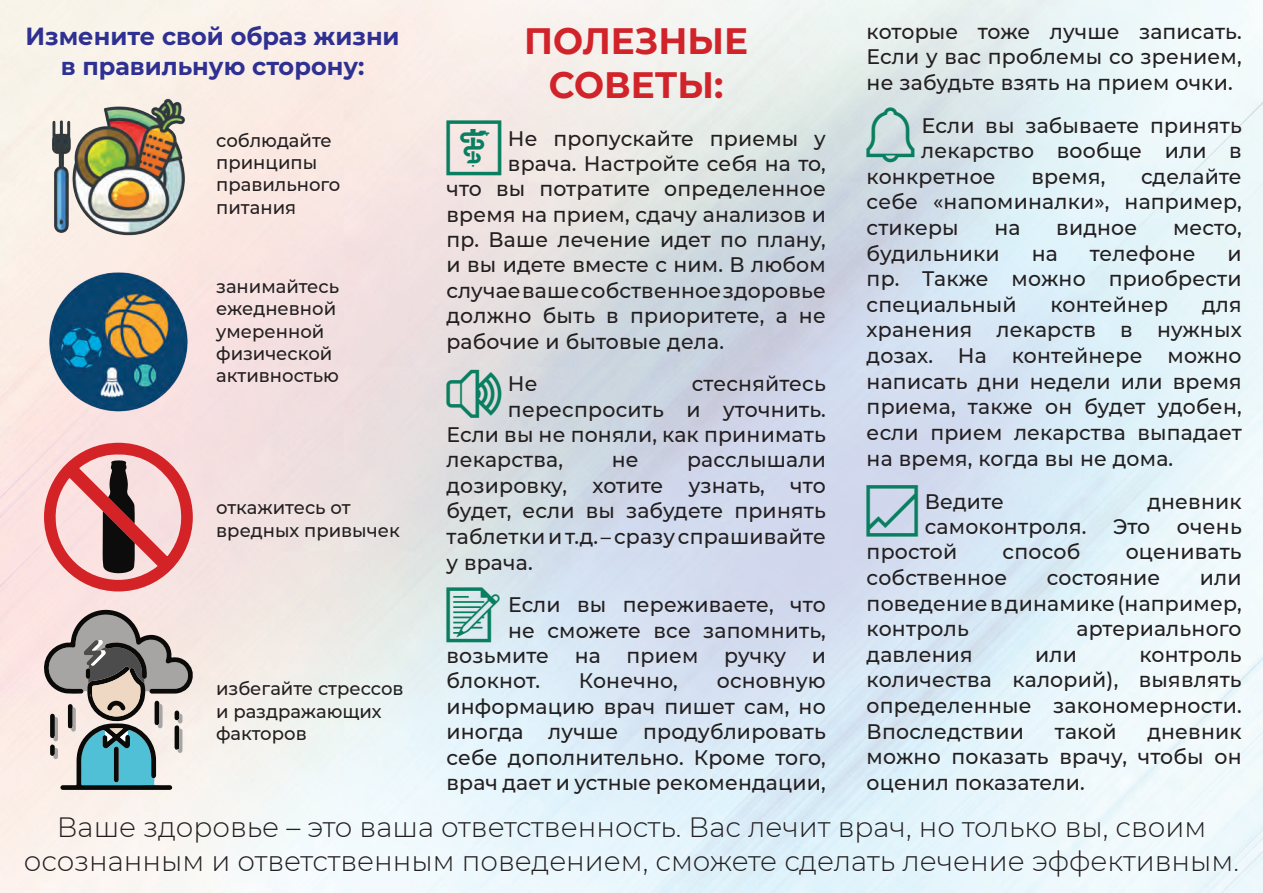
<style>
.page{position:relative;width:1263px;height:893px;background:#fff}
.page>*{position:absolute;margin:0;border:0;box-sizing:border-box;transform-origin:0 0}
.t1{font:700 36.75px/44.2px "Montserrat";color:#d1232a;text-align:center}
.t2{font:300 27.9px/33.5px "Montserrat";color:#231f20;text-align:center}
.t3{font:700 24.75px/29.7px "Montserrat";color:#2e3092;text-align:center}
.t4{font:500 21px/25.7px "Montserrat";letter-spacing:.01em;color:#231f20;text-align:justify}
.t5{font:500 18.45px/22.2px "Montserrat";color:#231f20}
</style>
<div class="page">
<img style="left:44px;top:93px;width:149px;height:148px">
<img style="left:44px;top:266px;width:149px;height:155px">
<svg style="left:41px;top:604px;width:153px;height:186px"></svg>
<svg style="left:44px;top:443px;width:149px;height:148px"></svg>
<svg style="left:446px;top:369px;width:55px;height:48px"></svg>
<div style="left:446px;top:586px;width:54px;height:56px;background:#dde9ee"></div>
<svg style="left:867px;top:107px;width:48px;height:55px"></svg>
<div style="left:867px;top:484px;width:51px;height:52px;background:#d0d7ec"></div>
<div style="left:446px;top:120px;width:55px;height:55px;background:#f4e6e3"></div>
<p class="t3" style="left:26px;top:20px;width:376px">Измените свой образ жизни в правильную сторону:</p>
<p class="t4" style="left:867px;top:17px;width:377px">которые тоже лучше записать.<br>Если у вас проблемы со зрением, не забудьте взять на прием очки.</p>
<p class="t4" style="left:921px;top:112px;width:322px">Если вы забываете принять</p>
<p class="t4" style="left:921px;top:137px;width:322px">лекарство вообще или в</p>
<p class="t4" style="left:867px;top:163px;width:131px">конкретное</p>
<p class="t4" style="left:1031px;top:163px;width:75px">время,</p>
<h1 class="t1" style="left:524px;top:17px;width:225px">ПОЛЕЗНЫЕ<br>СОВЕТЫ:</h1>
<p class="t4" style="left:508px;top:125px;width:319px">Не пропускайте приемы у</p>
<p class="t4" style="left:508px;top:150px;width:319px">врача. Настройте себя на то,</p>
<p class="t4" style="left:446px;top:175px;width:381px">что вы потратите определенное</p>
<p class="t4" style="left:446px;top:201px;width:381px">время на прием, сдачу анализов и</p>
<p class="t4" style="left:446px;top:226px;width:381px">пр. Ваше лечение идет по плану,</p>
<p class="t4" style="left:446px;top:251px;width:381px">и вы идете вместе с ним. В любом</p>
<p class="t4" style="left:446px;top:277px;width:381px">случае ваше собственное здоровье</p>
<p class="t4" style="left:446px;top:302px;width:381px">должно быть в приоритете, а не</p>
<p class="t4" style="left:446px;top:327px;width:279px">рабочие и бытовые дела.</p>
<p class="t4" style="left:508px;top:370px;width:31px">Не</p>
<p class="t4" style="left:692px;top:370px;width:135px">стесняйтесь</p>
<p class="t4" style="left:508px;top:396px;width:319px">переспросить и уточнить.</p>
<p class="t4" style="left:446px;top:421px;width:381px">Если вы не поняли, как принимать</p>
<p class="t4" style="left:446px;top:446px;width:118px">лекарства,</p>
<p class="t4" style="left:612px;top:446px;width:28px">не</p>
<p class="t5" style="left:216px;top:129px;width:126px">соблюдайте принципы правильного питания</p>
<p class="t4" style="left:867px;top:163px;width:377px;text-indent:274px">сделайте себе «напоминалки», например, стикеры</p>
<p class="t4" style="left:994px;top:214px;width:28px">на</p>
<p class="t4" style="left:1056px;top:214px;width:83px">видное</p>
<p class="t4" style="left:1173px;top:214px;width:70px">место,</p>
<p class="t4" style="left:867px;top:239px;width:135px">будильники</p>
<p class="t4" style="left:1032px;top:239px;width:28px">на</p>
<p class="t4" style="left:1090px;top:239px;width:107px">телефоне</p>
<p class="t4" style="left:867px;top:239px;width:377px;text-indent:361px">и пр. Также можно приобрести специальный</p>
<p class="t5" style="left:216px;top:275px;width:124px">занимайтесь ежедневной умеренной физической активностью</p>
<p class="t4" style="left:1050px;top:291px;width:119px">контейнер</p>
<p class="t4" style="left:867px;top:291px;width:377px;text-indent:335px">для хранения лекарств в нужных дозах. На контейнере можно написать дни недели или время приема, также он будет удобен, если прием лекарства выпадает на время, когда вы не дома.</p>
<p class="t4" style="left:925px;top:487px;width:81px">Ведите</p>
<p class="t4" style="left:1147px;top:487px;width:96px">дневник</p>
<p class="t4" style="left:925px;top:513px;width:163px">самоконтроля.</p>
<p class="t4" style="left:1113px;top:513px;width:39px">Это</p>
<p class="t4" style="left:1177px;top:513px;width:66px">очень</p>
<p class="t4" style="left:867px;top:538px;width:92px">простой</p>
<p class="t4" style="left:1002px;top:538px;width:79px">способ</p>
<p class="t4" style="left:1126px;top:538px;width:118px">оценивать</p>
<p class="t4" style="left:867px;top:564px;width:142px">собственное</p>
<p class="t4" style="left:1047px;top:564px;width:115px">состояние</p>
<p class="t4" style="left:446px;top:446px;width:381px;text-indent:241px">расслышали дозировку, хотите узнать, что будет, если вы забудете принять таблетки и т.д. – сразу спрашивайте у врача.</p>
<p class="t4" style="left:508px;top:591px;width:319px">Если вы переживаете, что</p>
<p class="t4" style="left:508px;top:616px;width:319px">не сможете все запомнить,</p>
<p class="t4" style="left:446px;top:642px;width:381px">возьмите на прием ручку и</p>
<p class="t4" style="left:446px;top:667px;width:95px">блокнот.</p>
<p class="t4" style="left:579px;top:667px;width:100px">Конечно,</p>
<p class="t5" style="left:216px;top:496px;width:185px">откажитесь от вредных привычек</p>
<p class="t4" style="left:867px;top:564px;width:377px;text-indent:333px">или поведение в динамике (например, контроль</p>
<p class="t4" style="left:1076px;top:615px;width:167px">артериального</p>
<p class="t4" style="left:867px;top:641px;width:107px">давления</p>
<p class="t4" style="left:1035px;top:641px;width:43px">или</p>
<p class="t4" style="left:867px;top:641px;width:377px;text-indent:273px">контроль количества калорий), выявлять определенные закономерности.<br>Впоследствии</p>
<p class="t4" style="left:446px;top:667px;width:381px;text-indent:270px">основную информацию врач пишет сам, но иногда лучше продублировать себе дополнительно. Кроме того, врач дает и устные рекомендации,</p>
<p class="t5" style="left:216px;top:677px;width:189px">избегайте стрессов и раздражающих факторов</p>
<p class="t4" style="left:1055px;top:718px;width:63px">такой</p>
<p class="t4" style="left:867px;top:718px;width:377px;text-indent:281px">дневник можно показать врачу, чтобы он оценил показатели.</p>
<h2 class="t2" style="left:24px;top:810px;width:1216px">Ваше здоровье – это ваша ответственность. Вас лечит врач, но только вы, своим осознанным и ответственным поведением, сможете сделать лечение эффективным.</h2>
</div>
